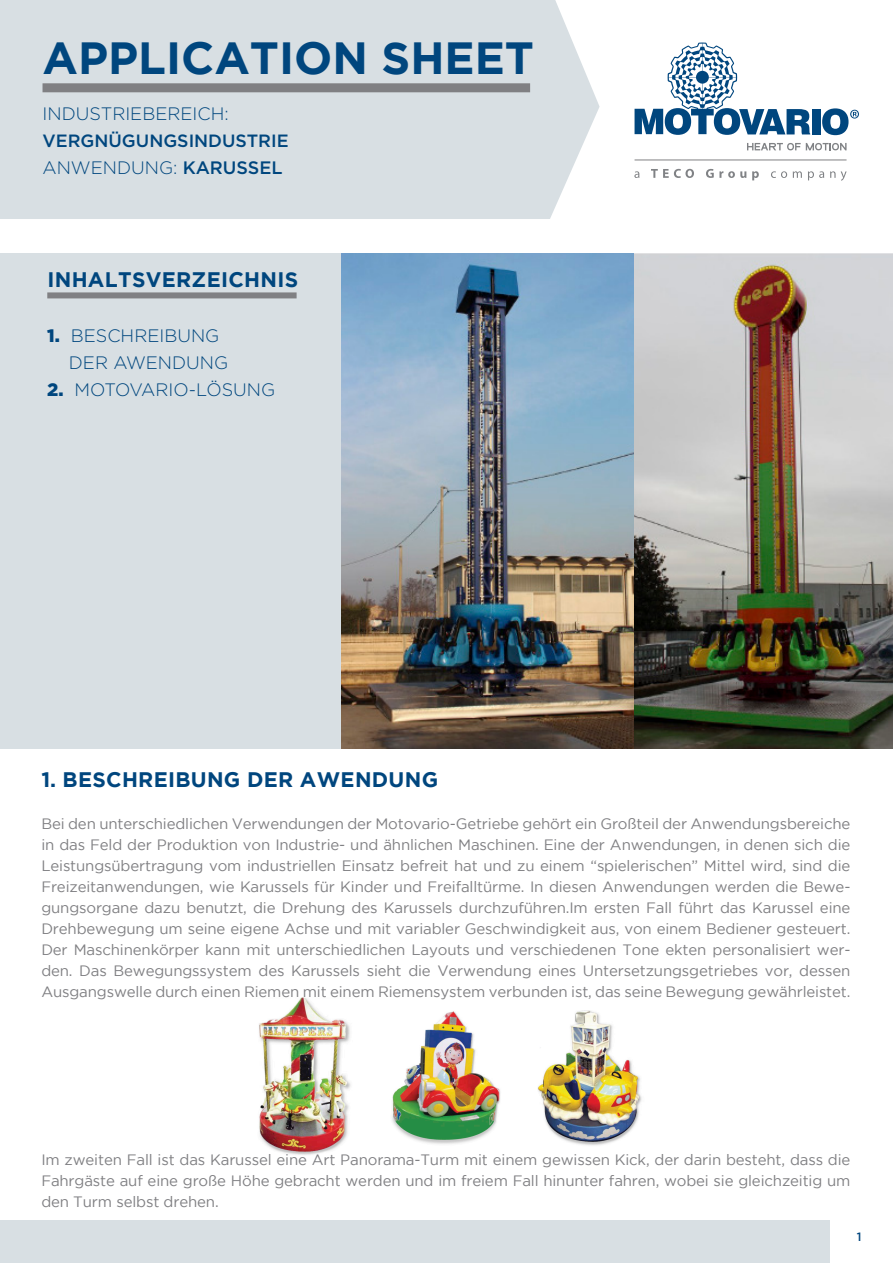
<style>
.page{position:relative;width:893px;height:1263px;background:#fff}
.page>*{position:absolute;margin:0;border:0;box-sizing:border-box;transform-origin:0 0}
.t1{font:700 45px "Gotham";color:#00467e}
.t2{font:700 21px "Gotham";letter-spacing:.015em;color:#00467e}
.t3{font:300 18px "Gotham";color:#00467e}
.t4{font:500 17.7px "Gotham";color:#00467e}
.t5{font:15px/21px "Gotham";letter-spacing:-.01em;color:#808083;text-align:justify}
.t6{font:500 12px "Gotham";color:#00467e}
.s1{font-weight:500}
.s2{font-weight:900}
</style>
<div class="page">
<div style="left:0;top:0;width:600px;height:219px;background:#d8dfe3"></div>
<svg style="left:747px;top:143px;width:99px;height:7px"></svg>
<div style="left:812px;top:109px;width:8px;height:25px;background:#00467e"></div>
<svg style="left:822px;top:108px;width:37px;height:27px"></svg>
<svg style="left:635px;top:43px;width:175px;height:92px"></svg>
<hr style="left:635px;top:160px;width:211px;height:1px;background:#808083">
<svg style="left:634px;top:169px;width:213px;height:12px"></svg>
<img style="left:392px;top:1011px;width:108px;height:133px">
<img style="left:537px;top:1010px;width:105px;height:136px">
<img style="left:259px;top:997px;width:92px;height:158px">
<div style="left:0;top:253px;width:401px;height:495px;background:#d8dfe3"></div>
<img style="left:342px;top:253px;width:292px;height:495px">
<img style="left:634px;top:253px;width:259px;height:495px">
<div style="left:0;top:1220px;width:829px;height:43px;background:#d8dfe3"></div>
<div style="left:43px;top:83px;width:487px;height:9px;background:#808083"></div>
<div style="left:47px;top:292px;width:250px;height:6px;background:#808083"></div>
<h1 class="t1" style="left:43px;top:32px;width:493px">APPLICATION SHEET</h1>
<p class="t3" style="left:43px;top:103px;width:188px">INDUSTRIEBEREICH:</p>
<p class="t4" style="left:43px;top:130px;width:248px">VERGNÜGUNGSINDUSTRIE</p>
<p class="t3" style="left:43px;top:157px;width:242px">ANWENDUNG: <span class="s1">KARUSSEL</span></p>
<p class="t2" style="left:47px;top:268px;width:252px">INHALTSVERZEICHNIS</p>
<p class="t3" style="left:47px;top:324px;width:174px"><span class="s2">1.</span> BESCHREIBUNG</p>
<p class="t3" style="left:69px;top:351px;width:161px">DER AWENDUNG</p>
<p class="t3" style="left:47px;top:378px;width:230px"><span class="s2">2.</span> MOTOVARIO-LÖSUNG</p>
<p class="t2" style="left:41px;top:767px;width:398px">1. BESCHREIBUNG DER AWENDUNG</p>
<p class="t5" style="left:41px;top:813px;width:811px">Bei den unterschiedlichen Verwendungen der Motovario-Getriebe gehört ein Großteil der Anwendungsbereiche in das Feld der Produktion von Industrie- und ähnlichen Maschinen. Eine der Anwendungen, in denen sich die Leistungsübertragung vom industriellen Einsatz befreit hat und zu einem “spielerischen” Mittel wird, sind die Freizeitanwendungen, wie Karussels für Kinder und Freifalltürme. In diesen Anwendungen werden die Bewe&shy;gungsorgane dazu benutzt, die Drehung des Karussels durchzuführen.Im ersten Fall führt das Karussel eine Drehbewegung um seine eigene Achse und mit variabler Geschwindigkeit aus, von einem Bediener gesteuert.<br>Der Maschinenkörper kann mit unterschiedlichen Layouts und verschiedenen Tone ekten personalisiert wer&shy;den. Das Bewegungssystem des Karussels sieht die Verwendung eines Untersetzungsgetriebes vor, dessen Ausgangswelle durch einen Riemen mit einem Riemensystem verbunden ist, das seine Bewegung gewährleistet.</p>
<p class="t5" style="left:41px;top:1149px;width:811px">Im zweiten Fall ist das Karussel eine Art Panorama-Turm mit einem gewissen Kick, der darin besteht, dass die Fahrgäste auf eine große Höhe gebracht werden und im freiem Fall hinunter fahren, wobei sie gleichzeitig um den Turm selbst drehen.</p>
<p class="t6" style="left:857px;top:1229px;width:6px">1</p>
</div>
